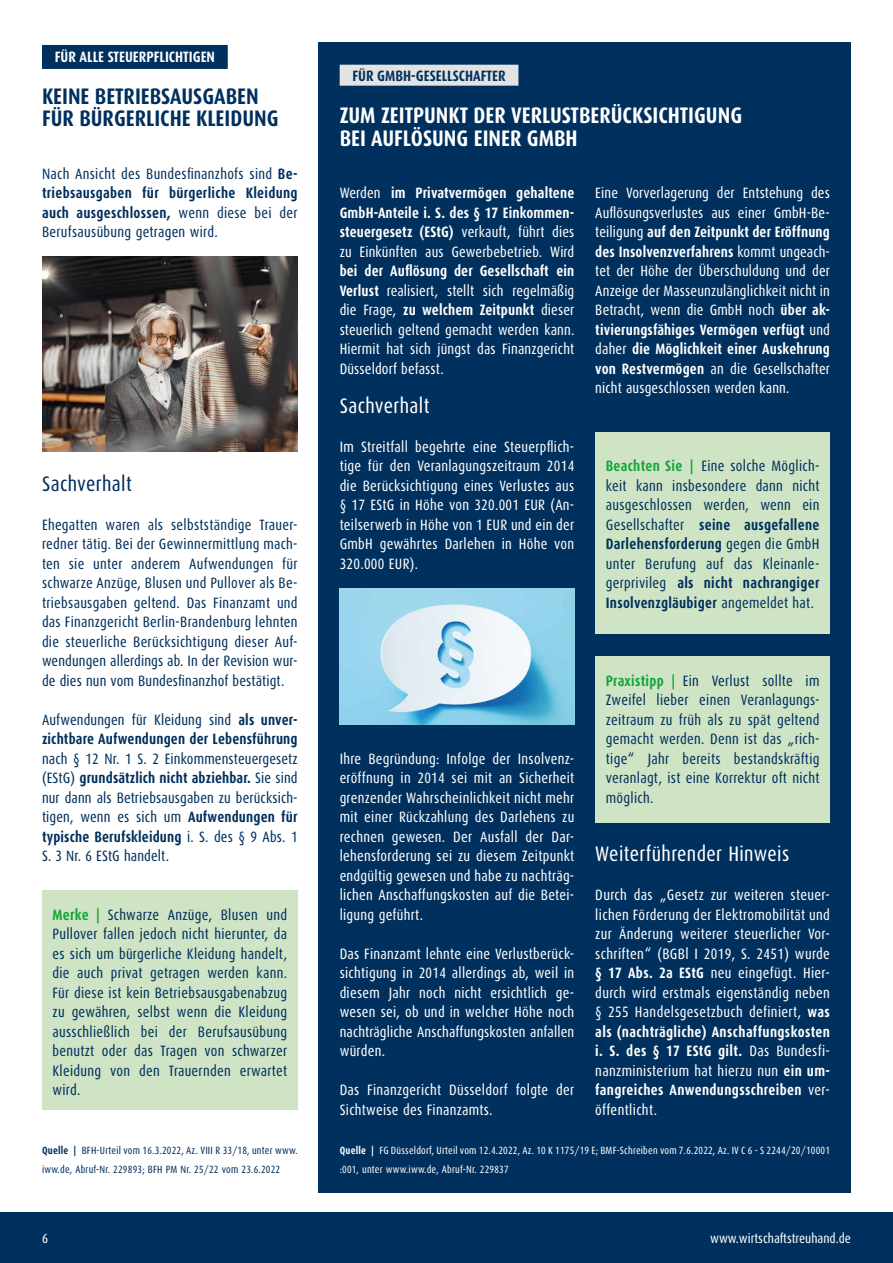
<style>
.page{position:relative;width:893px;height:1263px;background:#fff}
.page>*{position:absolute;margin:0;border:0;box-sizing:border-box;transform-origin:0 0}
.t1{font:700 22.5px/22.5px "Dax Condensed";color:#fff}
.t2{font:700 22.5px/22.5px "Dax Condensed";color:#00305d}
.t3{font:21px "Dax Condensed";letter-spacing:.02em;color:#fff}
.t4{font:21px "Dax Condensed";letter-spacing:.02em;color:#00305d}
.t5{font:15px/19.5px "Dax Condensed";letter-spacing:.02em;color:#fff;text-align:justify}
.t6{font:15px/19.5px "Dax Condensed";letter-spacing:.02em;color:#00305d;text-align:justify}
.t7{font:700 15px/19.5px "Dax Condensed";letter-spacing:.01em;color:#fff;text-align:justify}
.t8{font:700 15px/19.5px "Dax Condensed";letter-spacing:.01em;color:#00305d}
.t9{font:13.5px "Dax Condensed";color:#fff}
.t10{font:10.5px/19.5px "Dax Condensed";letter-spacing:.02em;color:#fff}
.t11{font:10.5px/19.5px "Dax Condensed";letter-spacing:.02em;color:#00305d}
.s1{font-weight:700}
.s2{font-weight:400}
.s3{font-weight:700;color:#13a538}
</style>
<div class="page">
<div style="left:0;top:1212px;width:893px;height:51px;background:#00305d"></div>
<div style="left:319px;top:42px;width:532px;height:1151px;background:#00305d"></div>
<div style="left:340px;top:65px;width:178px;height:21px;background:#e3e3e3"></div>
<div style="left:595px;top:608px;width:235px;height:25px;background:#cfe4c5"></div>
<div style="left:595px;top:432px;width:235px;height:188px;background:#cfe4c5"></div>
<div style="left:595px;top:656px;width:235px;height:167px;background:#cfe4c5"></div>
<div style="left:42px;top:45px;width:186px;height:24px;background:#00305d"></div>
<div style="left:42px;top:890px;width:256px;height:220px;background:#cfe4c5"></div>
<img style="left:42px;top:257px;width:256px;height:195px">
<img style="left:340px;top:588px;width:234px;height:137px">
<p class="t7" style="left:55px;top:47px;width:162px">FÜR ALLE STEUERPFLICHTIGEN</p>
<h1 class="t2" style="left:42px;top:85px;width:238px">KEINE BETRIEBSAUSGABEN<br>FÜR BÜRGERLICHE KLEIDUNG</h1>
<p class="t6" style="left:42px;top:164px;width:257px">Nach Ansicht des Bundesfinanzhofs sind <span class="s1">Be&shy;triebsausgaben für bürgerliche Kleidung auch ausgeschlossen,</span> wenn diese bei der Berufsausübung getragen wird.</p>
<h2 class="t4" style="left:42px;top:472px;width:91px">Sachverhalt</h2>
<p class="t6" style="left:42px;top:515px;width:257px">Ehegatten waren als selbstständige Trauer&shy;redner tätig. Bei der Gewinnermittlung mach&shy;ten sie unter anderem Aufwendungen für schwarze Anzüge, Blusen und Pullover als Be&shy;triebsausgaben geltend. Das Finanzamt und das Finanzgericht Berlin-Brandenburg lehnten die steuerliche Berücksichtigung dieser Auf&shy;wendungen allerdings ab. In der Revision wur&shy;de dies nun vom Bundesfinanzhof bestätigt.</p>
<p class="t8" style="left:42px;top:710px;width:257px"><span class="s2">Aufwendungen für Kleidung sind</span> als unver&shy;zichtbare Aufwendungen der Lebensführung</p>
<p class="t6" style="left:42px;top:749px;width:257px">nach § 12 Nr. 1 S. 2 Einkommensteuergesetz (EStG) <span class="s1">grundsätzlich nicht abziehbar.</span> Sie sind nur dann als Betriebsausgaben zu berücksich&shy;tigen, wenn es sich um <span class="s1">Aufwendungen für typische Berufskleidung</span> i. S. des § 9 Abs. 1<br>S. 3 Nr. 6 EStG handelt.</p>
<p class="t6" style="left:53px;top:905px;width:236px"><span class="s3">Merke |</span> Schwarze Anzüge, Blusen und Pullover fallen jedoch nicht hierunter, da es sich um bürgerliche Kleidung handelt, die auch privat getragen werden kann.<br>Für diese ist kein Betriebsausgabenabzug zu gewähren, selbst wenn die Kleidung ausschließlich bei der Berufsausübung benutzt oder das Tragen von schwarzer Kleidung von den Trauernden erwartet wird.</p>
<p class="t8" style="left:352px;top:66px;width:155px">FÜR GMBH-GESELLSCHAFTER</p>
<h1 class="t1" style="left:340px;top:104px;width:404px">ZUM ZEITPUNKT DER VERLUSTBERÜCKSICHTIGUNG<br>BEI AUFLÖSUNG EINER GMBH</h1>
<p class="t7" style="left:340px;top:183px;width:236px"><span class="s2">Werden</span> im Privatvermögen gehaltene GmbH-Anteile i. S. des § 17 Einkommen&shy;steuergesetz (EStG) <span class="s2">verkauft, führt dies zu Einkünften aus Gewerbebetrieb. Wird</span></p>
<p class="t5" style="left:340px;top:261px;width:236px"><span class="s1">bei der Auflösung der Gesellschaft ein Verlust</span> realisiert, stellt sich regelmäßig die Frage, <span class="s1">zu welchem Zeitpunkt</span> dieser steuerlich geltend gemacht werden kann.<br>Hiermit hat sich jüngst das Finanzgericht Düsseldorf befasst.</p>
<h2 class="t3" style="left:340px;top:394px;width:91px">Sachverhalt</h2>
<p class="t5" style="left:340px;top:437px;width:236px">Im Streitfall begehrte eine Steuerpflich&shy;tige für den Veranlagungszeitraum 2014 die Berücksichtigung eines Verlustes aus § 17 EStG in Höhe von 320.001 EUR (An&shy;teilserwerb in Höhe von 1 EUR und ein der GmbH gewährtes Darlehen in Höhe von 320.000 EUR).</p>
<p class="t5" style="left:595px;top:183px;width:236px">Eine Vorverlagerung der Entstehung des Auflösungsverlustes aus einer GmbH-Be&shy;teiligung <span class="s1">auf den Zeitpunkt der Eröffnung des Insolvenzverfahrens</span> kommt ungeach&shy;tet der Höhe der Überschuldung und der Anzeige der Masseunzulänglichkeit nicht in Betracht, wenn die GmbH noch <span class="s1">über ak&shy;tivierungsfähiges Vermögen verfügt</span> und daher <span class="s1">die Möglichkeit einer Auskehrung von Restvermögen</span> an die Gesellschafter nicht ausgeschlossen werden kann.</p>
<p class="t6" style="left:606px;top:456px;width:215px"><span class="s3">Beachten Sie |</span> Eine solche Möglich&shy;keit kann insbesondere dann nicht ausgeschlossen werden, wenn ein Gesellschafter <span class="s1">seine ausgefallene Darlehensforderung</span> gegen die GmbH unter Berufung auf das Kleinanle&shy;gerprivileg <span class="s1">als nicht nachrangiger Insolvenzgläubiger</span> angemeldet hat.</p>
<p class="t5" style="left:340px;top:749px;width:236px">Ihre Begründung: Infolge der Insolvenz&shy;eröffnung in 2014 sei mit an Sicherheit grenzender Wahrscheinlichkeit nicht mehr mit einer Rückzahlung des Darlehens zu rechnen gewesen. Der Ausfall der Dar&shy;lehensforderung sei zu diesem Zeitpunkt endgültig gewesen und habe zu nachträg&shy;lichen Anschaffungskosten auf die Betei&shy;ligung geführt.</p>
<p class="t5" style="left:340px;top:944px;width:236px">Das Finanzamt lehnte eine Verlustberück&shy;sichtigung in 2014 allerdings ab, weil in diesem Jahr noch nicht ersichtlich ge&shy;wesen sei, ob und in welcher Höhe noch nachträgliche Anschaffungskosten anfallen würden.</p>
<p class="t5" style="left:340px;top:1080px;width:236px">Das Finanzgericht Düsseldorf folgte der<br>Sichtweise des Finanzamts.</p>
<p class="t6" style="left:606px;top:671px;width:215px"><span class="s3">Praxistipp |</span> Ein Verlust sollte im Zweifel lieber einen Veranlagungs&shy;zeitraum zu früh als zu spät geltend gemacht werden. Denn ist das „rich&shy;tige“ Jahr bereits bestandskräftig veranlagt, ist eine Korrektur oft nicht möglich.</p>
<h2 class="t3" style="left:595px;top:842px;width:195px">Weiterführender Hinweis</h2>
<p class="t5" style="left:595px;top:885px;width:236px">Durch das „Gesetz zur weiteren steuer&shy;lichen Förderung der Elektromobilität und zur Änderung weiterer steuerlicher Vor&shy;schriften“ (BGBl I 2019, S. 2451) wurde <span class="s1">§ 17 Abs. 2a EStG</span> neu eingefügt. Hier&shy;durch wird erstmals eigenständig neben § 255 Handelsgesetzbuch definiert, <span class="s1">was als (nachträgliche) Anschaffungskosten i. S. des § 17 EStG gilt.</span> Das Bundesfi&shy;nanzministerium hat hierzu nun <span class="s1">ein um&shy;fangreiches Anwendungsschreiben</span> ver&shy;öffentlicht.</p>
<p class="t11" style="left:42px;top:1140px;width:257px"><span class="s1">Quelle |</span> BFH-Urteil vom 16.3.2022, Az. VIII R 33/18, unter www. iww.de, Abruf-Nr. 229893; BFH PM Nr. 25/22 vom 23.6.2022</p>
<p class="t10" style="left:340px;top:1140px;width:492px"><span class="s1">Quelle |</span> FG Düsseldorf, Urteil vom 12.4.2022, Az. 10 K 1175/19 E; BMF-Schreiben vom 7.6.2022, Az. IV C 6 - S 2244/20/10001 :001, unter www.iww.de, Abruf-Nr. 229837</p>
<p class="t9" style="left:42px;top:1231px;width:8px">6</p>
<p class="t9" style="left:710px;top:1231px;width:142px">www.wirtschaftstreuhand.de</p>
</div>
